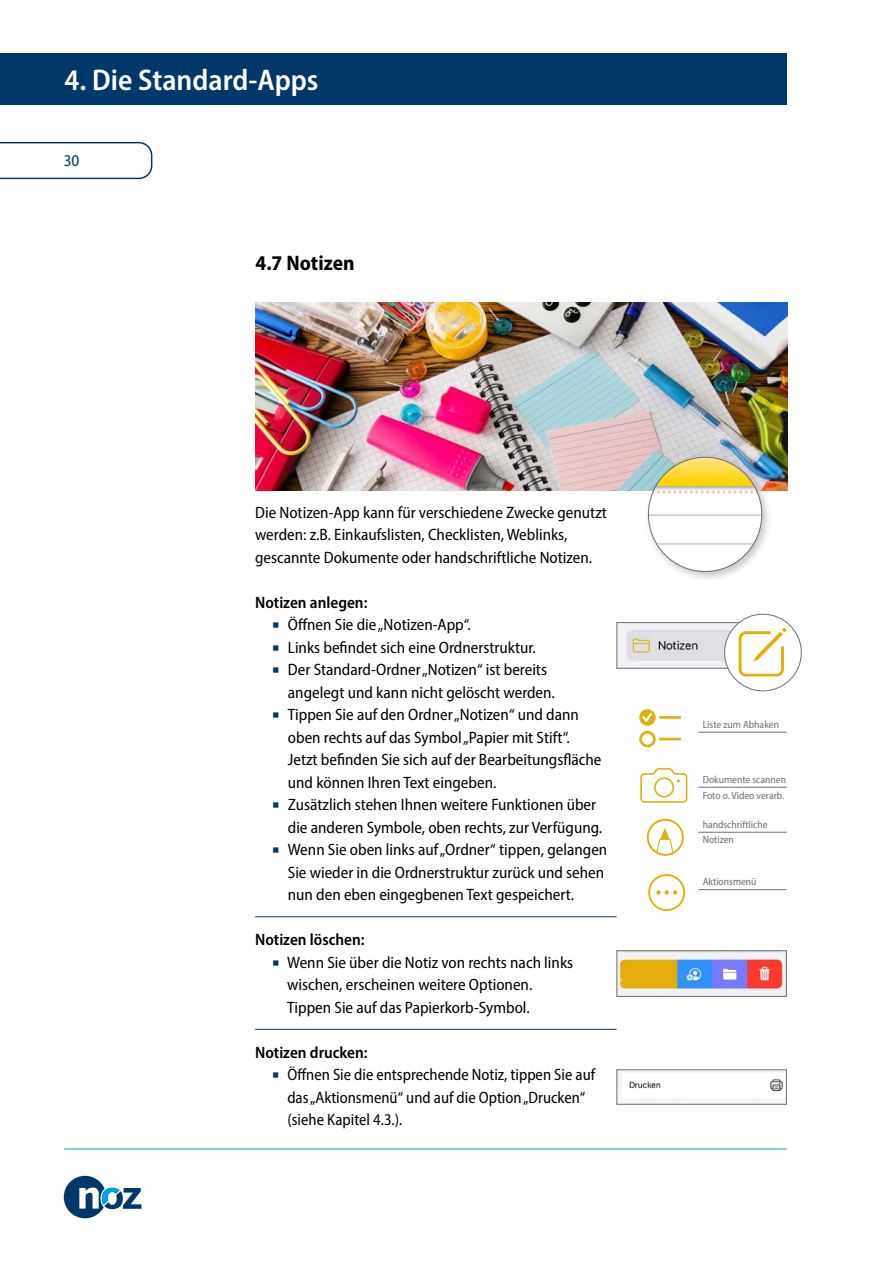
<style>
.page{position:relative;width:893px;height:1263px;background:#fff}
.page>*{position:absolute;margin:0;border:0;box-sizing:border-box;transform-origin:0 0}
.t1{font:600 semi-condensed 30px "Myriad Pro";color:#fff}
.t2{font:700 semi-condensed 21px "Myriad Pro";color:#000}
.t3{font:semi-condensed 16.5px/22.5px "Myriad Pro";color:#000}
.t4{font:600 semi-condensed 16.5px "Myriad Pro";color:#000}
.t5{font:semi-condensed 16.5px "Myriad Pro";color:#003869}
.t6{font:semi-condensed 10.5px/15.8px "Myriad Pro";color:#706f6f}
.s1{color:#003869}
</style>
<div class="page">
<svg style="left:0;top:141px;width:153px;height:39px"></svg>
<svg style="left:64px;top:1176px;width:77px;height:42px"></svg>
<hr style="left:64px;top:1148px;width:723px;height:1px;background:#009fe3">
<div style="left:0;top:54px;width:787px;height:51px;background:#003869"></div>
<img style="left:256px;top:303px;width:531px;height:187px">
<hr style="left:255px;top:916px;width:362px;height:1px;background:#003869">
<hr style="left:255px;top:1029px;width:362px;height:1px;background:#003869">
<div style="left:643px;top:452px;width:130px;height:131px;background:#000;opacity:.25"></div>
<img style="left:648px;top:457px;width:114px;height:114px;border-radius:57px">
<img style="left:619px;top:624px;width:118px;height:42px">
<div style="left:617px;top:622px;width:170px;height:46px;border:1px solid #706f6f"></div>
<img style="left:619px;top:952px;width:166px;height:43px">
<div style="left:617px;top:950px;width:170px;height:47px;border:1px solid #706f6f"></div>
<img style="left:620px;top:1071px;width:165px;height:31px">
<div style="left:617px;top:1069px;width:170px;height:35px;border:1px solid #706f6f"></div>
<hr style="left:659px;top:716px;width:22px;height:3px;background:#e4af0a">
<hr style="left:659px;top:738px;width:22px;height:2px;background:#e4af0a">
<svg style="left:639px;top:709px;width:17px;height:38px"></svg>
<svg style="left:640px;top:768px;width:47px;height:35px"></svg>
<svg style="left:647px;top:819px;width:37px;height:37px"></svg>
<svg style="left:648px;top:874px;width:37px;height:37px"></svg>
<div style="left:725px;top:614px;width:76px;height:77px;background:#fff;border-radius:50%"></div>
<svg style="left:739px;top:628px;width:48px;height:49px"></svg>
<div style="left:724px;top:614px;width:78px;height:77px;border:1px solid #706f6f;border-radius:50%"></div>
<hr style="left:699px;top:732px;width:87px;height:1px;background:#706f6f">
<hr style="left:699px;top:787px;width:87px;height:1px;background:#706f6f">
<hr style="left:699px;top:832px;width:87px;height:1px;background:#706f6f">
<hr style="left:699px;top:889px;width:87px;height:1px;background:#706f6f">
<h1 class="t1" style="left:65px;top:61px;width:255px">4. Die Standard-Apps</h1>
<p class="t5" style="left:64px;top:151px;width:17px">30</p>
<p class="t2" style="left:256px;top:249px;width:101px">4.7 Notizen</p>
<p class="t3" style="left:255px;top:501px;width:353px">Die Notizen-App kann für verschiedene Zwecke genutzt werden: z.B. Einkaufslisten, Checklisten, Weblinks, gescannte Dokumente oder handschriftliche Notizen.</p>
<p class="t4" style="left:255px;top:592px;width:114px">Notizen anlegen:</p>
<p class="t3" style="left:272px;top:613px;width:200px"><span class="s1">○</span> Öffnen Sie die „Notizen-App“.</p>
<p class="t3" style="left:272px;top:636px;width:265px"><span class="s1">○</span> Links befindet sich eine Ordnerstruktur.</p>
<p class="t3" style="left:288px;top:658px;width:269px;text-indent:-16px"><span class="s1">○</span> Der Standard-Ordner „Notizen“ ist bereits angelegt und kann nicht gelöscht werden.</p>
<p class="t3" style="left:288px;top:703px;width:315px;text-indent:-16px"><span class="s1">○</span> Tippen Sie auf den Ordner „Notizen“ und dann oben rechts auf das Symbol „Papier mit Stift“.<br>Jetzt befinden Sie sich auf der Bearbeitungsfläche und können Ihren Text eingeben.</p>
<p class="t3" style="left:288px;top:793px;width:316px;text-indent:-16px"><span class="s1">○</span> Zusätzlich stehen Ihnen weitere Funktionen über die anderen Symbole, oben rechts, zur Verfügung.</p>
<p class="t3" style="left:288px;top:838px;width:321px;text-indent:-16px"><span class="s1">○</span> Wenn Sie oben links auf „Ordner“ tippen, gelangen<br>Sie wieder in die Ordnerstruktur zurück und sehen nun den eben eingegbenen Text gespeichert.</p>
<p class="t4" style="left:255px;top:929px;width:111px">Notizen löschen:</p>
<p class="t3" style="left:287px;top:951px;width:287px;text-indent:-15px"><span class="s1">○</span> Wenn Sie über die Notiz von rechts nach links wischen, erscheinen weitere Optionen.<br>Tippen Sie auf das Papierkorb-Symbol.</p>
<p class="t4" style="left:255px;top:1042px;width:114px">Notizen drucken:</p>
<p class="t3" style="left:287px;top:1063px;width:309px;text-indent:-15px"><span class="s1">○</span> Öffnen Sie die entsprechende Notiz, tippen Sie auf das „Aktionsmenü“ und auf die Option „Drucken“ (siehe Kapitel 4.3.).</p>
<p class="t6" style="left:703px;top:716px;width:78px">Liste zum Abhaken</p>
<p class="t6" style="left:703px;top:771px;width:85px">Dokumente scannen<br>Foto o. Video verarb.</p>
<p class="t6" style="left:703px;top:817px;width:66px">handschriftliche<br>Notizen</p>
<p class="t6" style="left:703px;top:874px;width:55px">Aktionsmenü</p>
</div>
